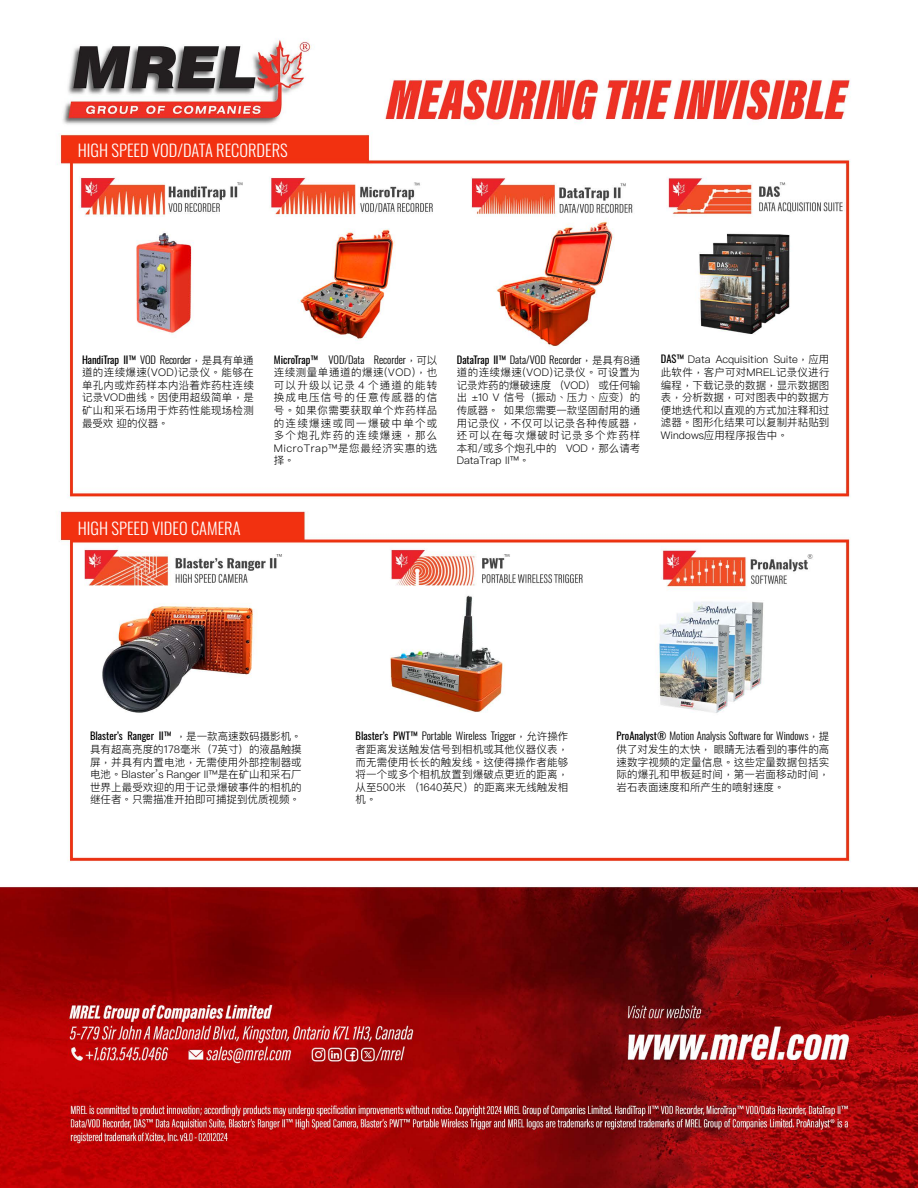
<style>
.page{position:relative;width:918px;height:1188px;background:#fff}
.page>*{position:absolute;margin:0;border:0;box-sizing:border-box;transform-origin:0 0}
.t1{font:300 16.5px "Oswald";color:#fff}
.t2{font:300 10.5px/12.6px "Ping Fang TC";letter-spacing:.015em;color:#000;text-align:justify}
.t3{font:300 10.5px "Oswald";color:#000}
.t4{font:10.5px "Oswald";letter-spacing:-.005em;color:#000}
.s1{font-weight:300}
.s2{font-family:"Ping Fang TC";font-weight:300}
.s3{font-weight:400}
.s4{font-family:"Ping Fang TC"}
.s5{font-family:"Oswald";font-weight:400}
</style>
<div class="page">
<img style="left:0;top:40px;width:918px;height:1148px">
<h1 class="t1" style="left:78px;top:135px;width:212px">HIGH SPEED VOD/DATA RECORDERS</h1>
<p class="t4" style="left:82px;top:350px;width:173px">HandiTrap II™ <span class="s1">VOD Recorder</span><span class="s2">，是具有单通</span></p>
<p class="t2" style="left:82px;top:366px;width:173px">道的连续爆速(VOD)记录仪。能够在单孔内或炸药样本内沿着炸药柱连续记录VOD曲线。因使用超级简单，是矿山和采石场用于炸药性能现场检测最受欢 迎的仪器。</p>
<p class="t3" style="left:274px;top:350px;width:165px"><span class="s3">MicroTrap™</span> VOD/Data Recorder<span class="s4">，可以</span></p>
<p class="t2" style="left:274px;top:366px;width:165px">连续测量单通道的爆速(VOD)，也可以升级以记录４个通道的能转换成电压信号的任意传感器的信号。如果你需要获取单个炸药样品的连续爆速或同一爆破中单个或多个炮孔炸药的连续爆速，那么MicroTrap™是您最经济实惠的选择。</p>
<p class="t3" style="left:457px;top:350px;width:185px"><span class="s3">DataTrap II™</span> Data/VOD Recorder<span class="s4">，是具有8通</span></p>
<p class="t2" style="left:457px;top:366px;width:185px">道的连续爆速(VOD)记录仪。可设置为记录炸药的爆破速度 (VOD) 或任何输出 ±10 V 信号（振动、压力、应变）的传感器。 如果您需要一款坚固耐用的通用记录仪，不仅可以记录各种传感器，还可以在每次爆破时记录多个炸药样本和/或多个炮孔中的 VOD，那么请考DataTrap II™。</p>
<p class="t2" style="left:661px;top:353px;width:170px"><span class="s5">DAS™</span> Data Acquisition Suite，应用此软件，客户可对MREL记录仪进行编程，下载记录的数据，显示数据图表，分析数据，可对图表中的数据方便地迭代和以直观的方式加注释和过滤器。图形化结果可以复制并粘贴到Windows应用程序报告中。</p>
<h1 class="t1" style="left:78px;top:513px;width:164px">HIGH SPEED VIDEO CAMERA</h1>
<p class="t4" style="left:90px;top:727px;width:213px">Blaster’s Ranger II™ <span class="s2">，是一款高速数码摄影机。</span></p>
<p class="t2" style="left:90px;top:743px;width:213px">具有超高亮度的178毫米（7英寸）的液晶触摸屏，并具有内置电池，无需使用外部控制器或电池。Blaster’s Ranger II™是在矿山和采石厂世界上最受欢迎的用于记录爆破事件的相机的继任者。只需描准开拍即可捕捉到优质视频。</p>
<p class="t3" style="left:356px;top:727px;width:214px"><span class="s3">Blaster’s PWT™</span> Portable Wireless Trigger<span class="s4">，允许操作</span></p>
<p class="t2" style="left:356px;top:743px;width:214px">者距离发送触发信号到相机或其他仪器仪表，而无需使用长长的触发线。这使得操作者能够将一个或多个相机放置到爆破点更近的距离，从至500米 (1640英尺）的距离来无线触发相机。</p>
<p class="t3" style="left:617px;top:727px;width:214px"><span class="s3">ProAnalyst®</span> Motion Analysis Software for Windows<span class="s4">，提</span></p>
<p class="t2" style="left:617px;top:743px;width:214px">供了对发生的太快， 眼睛无法看到的事件的高速数字视频的定量信息。这些定量数据包括实际的爆孔和甲板延时间，第一岩面移动时间，岩石表面速度和所产生的喷射速度。</p>
</div>
